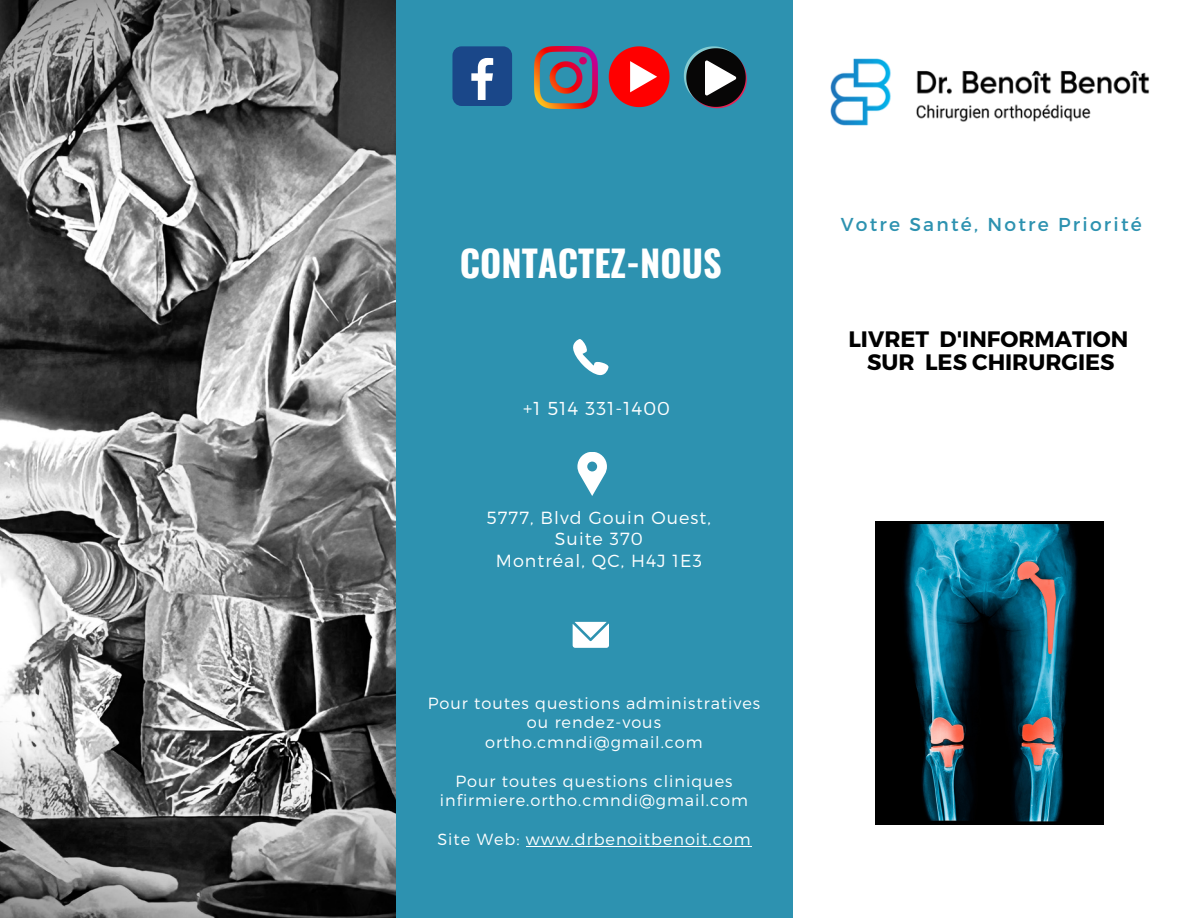
<style>
.page{position:relative;width:1188px;height:918px;background:#fff}
.page>*{position:absolute;margin:0;border:0;box-sizing:border-box;transform-origin:0 0}
.t1{font:700 36.3px "Oswald";color:#fff}
.t2{font:700 22.35px/23.7px "Montserrat";color:#000;text-align:center}
.t3{font:18.75px "Montserrat";letter-spacing:.12em;color:#2d92b0}
.t4{font:300 18.75px "Montserrat";letter-spacing:.06em;color:#fff}
.t5{font:300 17.55px/21.3px "Montserrat";letter-spacing:.06em;color:#fff;text-align:center}
.t6{font:300 16.2px "Montserrat";letter-spacing:.06em;color:#fff}
</style>
<div class="page">
<div style="left:396px;top:0;width:396px;height:918px;background:#2d92b0"></div>
<svg style="left:573px;top:339px;width:36px;height:36px"></svg>
<svg style="left:573px;top:622px;width:36px;height:26px"></svg>
<svg style="left:577px;top:453px;width:30px;height:42px"></svg>
<img style="left:0;top:0;width:396px;height:918px">
<img style="left:830px;top:59px;width:320px;height:66px">
<img style="left:876px;top:522px;width:227px;height:302px">
<div style="left:452px;top:46px;width:60px;height:60px;background:#1a4789;border-radius:9px"></div>
<svg style="left:471px;top:58px;width:22px;height:42px"></svg>
<img style="left:534px;top:46px;width:63px;height:62px">
<svg style="left:609px;top:46px;width:61px;height:61px"></svg>
<svg style="left:684px;top:46px;width:63px;height:62px"></svg>
<hr style="left:526px;top:846px;width:226px;height:1px;background:#fff">
<p class="t1" style="left:460px;top:235px;width:263px">CONTACTEZ-NOUS</p>
<p class="t4" style="left:523px;top:396px;width:148px">+1 514 331-1400</p>
<p class="t5" style="left:487px;top:506px;width:225px">5777, Blvd Gouin Ouest,<br>Suite 370<br>Montréal, QC, H4J 1E3</p>
<p class="t6" style="left:428px;top:693px;width:334px">Pour toutes questions administratives</p>
<h1 class="t6" style="left:527px;top:712px;width:136px">ou rendez-vous</h1>
<p class="t6" style="left:485px;top:732px;width:219px">ortho.cmndi@gmail.com</p>
<h3 class="t6" style="left:455px;top:771px;width:279px">Pour toutes questions cliniques</h3>
<p class="t6" style="left:440px;top:790px;width:310px">infirmiere.ortho.cmndi@gmail.com</p>
<h3 class="t6" style="left:437px;top:829px;width:315px">Site Web: www.drbenoitbenoit.com</h3>
<p class="t3" style="left:841px;top:212px;width:303px">Votre Santé, Notre Priorité</p>
<p class="t2" style="left:848px;top:326px;width:281px">LIVRET D'INFORMATION<br>SUR LES CHIRURGIES</p>
</div>
